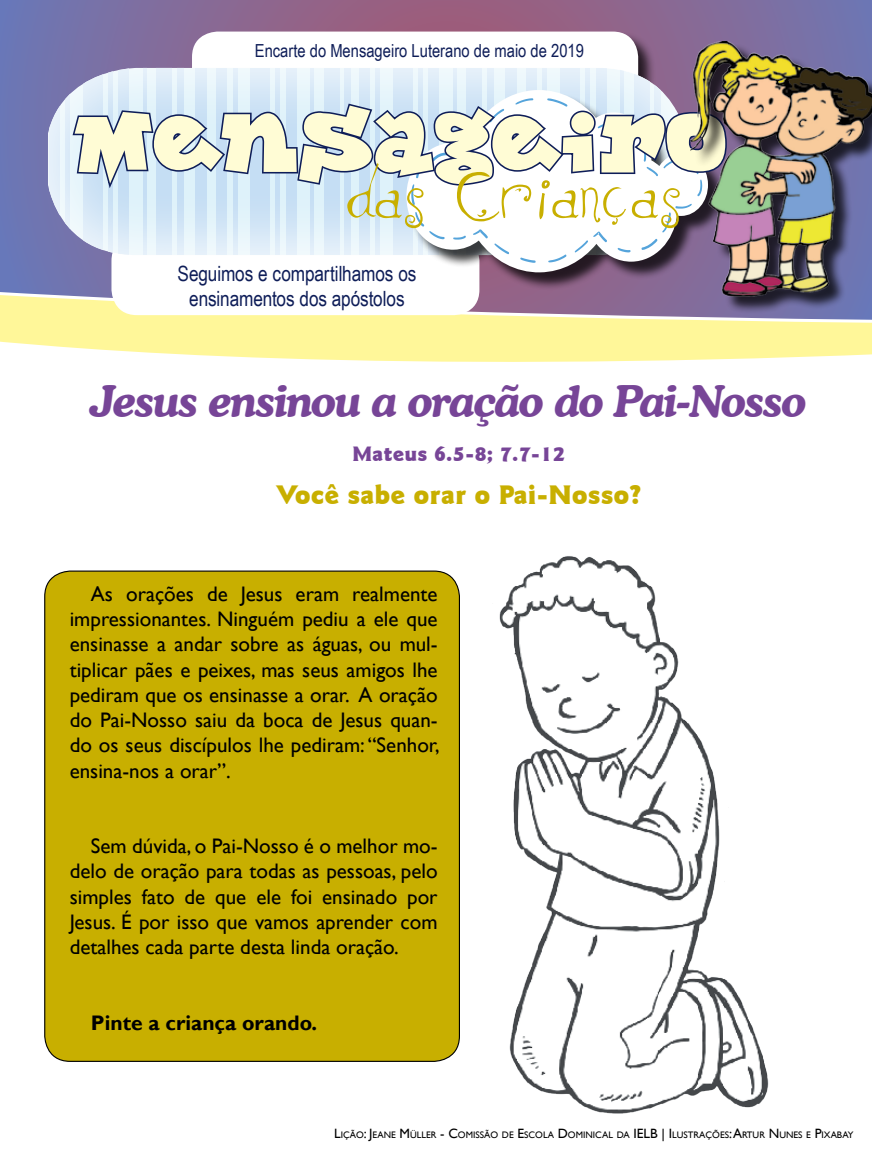
<style>
.page{position:relative;width:872px;height:1170px;background:#fff}
.page>*{position:absolute;margin:0;border:0;box-sizing:border-box;transform-origin:0 0}
.t1{font:90px "Lockergnome";color:#fffcd5}
.t2{font:57px "Kiss Me Kiss Me Kiss Me Plain";color:#c8af00}
.t3{font:italic 700 43.5px "Cooper BT";letter-spacing:-.035em;color:#774597}
.t4{font:900 27px "Goudy Sans IT Cby BT";color:#c8af00}
.t5{font:21px/25.2px "Gill Sans";color:#000;text-align:justify}
.t6{font:21px/25.2px "Arial Narrow";letter-spacing:-.005em;color:#0e1d58;text-align:center}
.t7{font:700 21px "Gill Sans";color:#000}
.t8{font:900 21px "Goudy Sans IT Cby BT";color:#774597}
.t9{font:18px "Arial Narrow";color:#0e1d58}
.t10{font:9.45px "Gill Sans";color:#000}
.s1{font-size:13.5px}
</style>
<div class="page">
<svg style="left:0;top:0;width:872px;height:271px;background:#806d9d"></svg>
<svg style="left:0;top:271px;width:872px;height:91px;background:#eae0a5"></svg>
<div style="left:45px;top:571px;width:414px;height:490px;background:#c8af00;border-radius:26px"></div>
<div style="left:192px;top:32px;width:464px;height:84px;background:#000;opacity:.75"></div>
<div style="left:192px;top:32px;width:446px;height:66px;background:#fff;border-radius:26px"></div>
<div style="left:111px;top:235px;width:368px;height:80px;background:#fff;border-radius:26px"></div>
<div style="left:45px;top:67px;width:644px;height:189px;background:#fff;opacity:.75"></div>
<div style="left:409px;top:93px;width:317px;height:198px;background:#000;opacity:.75"></div>
<svg style="left:406px;top:90px;width:284px;height:182px"></svg>
<svg style="left:71px;top:98px;width:619px;height:165px"></svg>
<div style="left:694px;top:44px;width:178px;height:270px;background:#000;opacity:.75"></div>
<img style="left:690px;top:41px;width:182px;height:255px">
<img style="left:499px;top:556px;width:270px;height:558px">
<p class="t9" style="left:255px;top:37px;width:331px">Encarte do Mensageiro Luterano de maio de 2019</p>
<h1 class="t1" style="left:74px;top:86px;width:654px">Mensageiro</h1>
<h2 class="t2" style="left:346px;top:165px;width:337px">das Crianças</h2>
<p class="t6" style="left:178px;top:260px;width:240px">Seguimos e compartilhamos os ensinamentos dos apóstolos</p>
<h3 class="t3" style="left:90px;top:374px;width:718px">Jesus ensinou a oração do Pai-Nosso</h3>
<p class="t8" style="left:352px;top:440px;width:214px">Mateus 6.5-8; 7.7-12</p>
<p class="t4" style="left:277px;top:477px;width:366px">Você sabe orar o Pai-Nosso?</p>
<p class="t5" style="left:70px;top:581px;width:371px;text-indent:21px">As orações de Jesus eram realmente impressionantes. Ninguém pediu a ele que ensinasse a andar sobre as águas, ou mul&shy;tiplicar pães e peixes, mas seus amigos lhe pediram que os ensinasse a orar. A oração do Pai-Nosso saiu da boca de Jesus quan&shy;do os seus discípulos lhe pediram: “Senhor, ensina-nos a orar”.</p>
<p class="t5" style="left:70px;top:833px;width:369px;text-indent:21px">Sem dúvida, o Pai-Nosso é o melhor mo&shy;delo de oração para todas as pessoas, pelo simples fato de que ele foi ensinado por Jesus. É por isso que vamos aprender com detalhes cada parte desta linda oração.</p>
<p class="t7" style="left:91px;top:1009px;width:228px">Pinte a criança orando.</p>
<p class="t10" style="left:334px;top:1129px;width:521px"><span class="s1">L</span>IÇÃO<span class="s1">: J</span>EANE <span class="s1">M</span>ÜLLER <span class="s1">- C</span>OMISSÃO DE <span class="s1">E</span>SCOLA <span class="s1">D</span>OMINICAL DA <span class="s1">IELB | I</span>LUSTRAÇÕES<span class="s1">: A</span>RTUR <span class="s1">N</span>UNES E <span class="s1">P</span>IXABAY</p>
</div>
